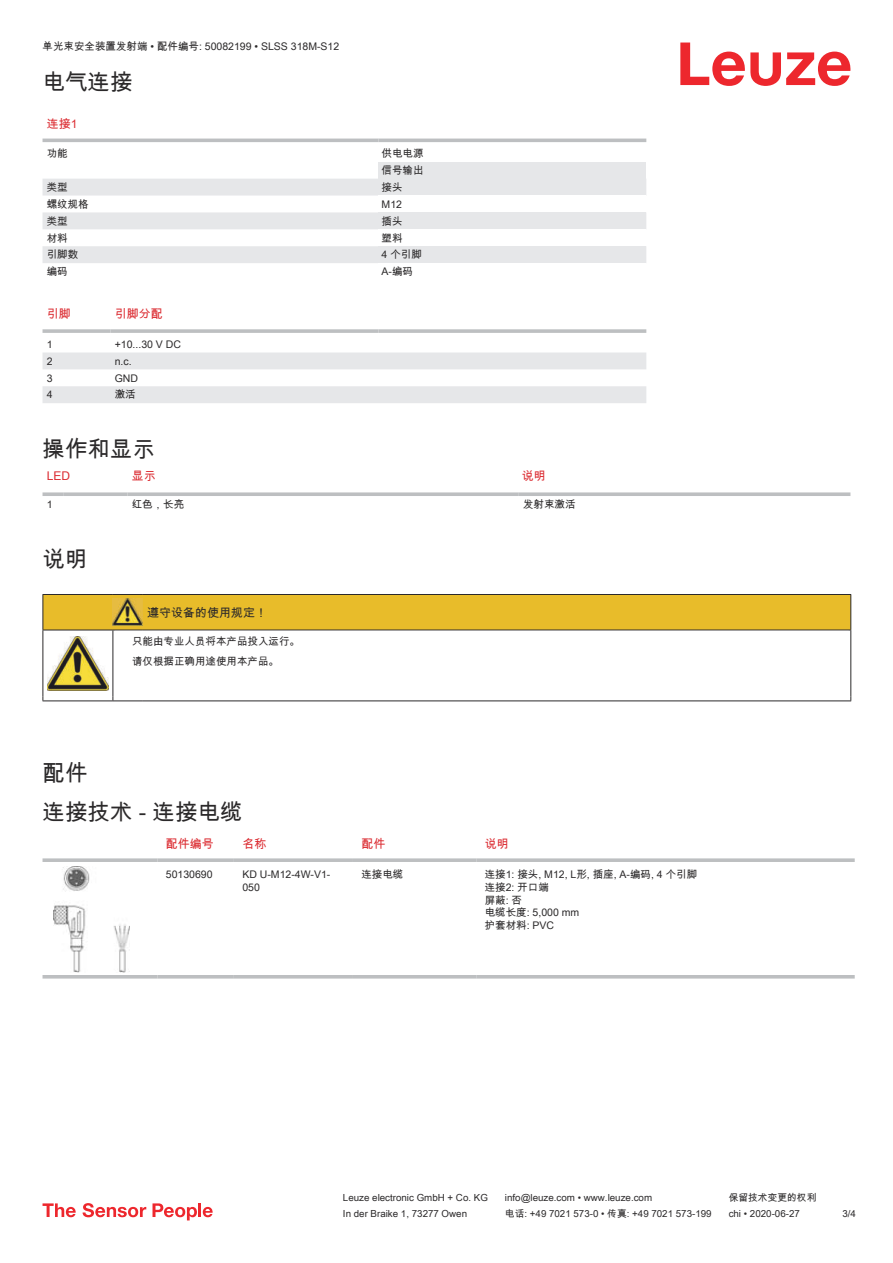
<style>
.page{position:relative;width:893px;height:1263px;background:#fff}
.page>*{position:absolute;margin:0;border:0;box-sizing:border-box;transform-origin:0 0}
.t1{font:22.5px/38.7px "Arial Unicode MS";color:#2b292a}
.t2{font:12px "Arial Unicode MS";color:#db2a30}
.t3{font:12px "Arial Unicode MS";color:#2b292a}
.t4{font:10.5px/12.6px "Arial Unicode MS";color:#2b292a}
.t5{font:9.75px "Arial Unicode MS";color:#2b292a}
</style>
<div class="page">
<svg style="left:680px;top:43px;width:170px;height:43px"></svg>
<svg style="left:43px;top:138px;width:603px;height:1px"></svg>
<svg style="left:43px;top:179px;width:335px;height:84px;fill:#e6e7e9"></svg>
<hr style="left:43px;top:139px;width:335px;height:3px;background:#bdbfc1">
<hr style="left:378px;top:139px;width:268px;height:3px;background:#bdbfc1">
<div style="left:378px;top:162px;width:268px;height:17px;background:#e6e7e9"></div>
<div style="left:378px;top:179px;width:268px;height:17px;background:#e6e7e9"></div>
<div style="left:378px;top:212px;width:268px;height:17px;background:#e6e7e9"></div>
<div style="left:378px;top:246px;width:268px;height:17px;background:#e6e7e9"></div>
<svg style="left:43px;top:352px;width:603px;height:51px"></svg>
<svg style="left:43px;top:329px;width:68px;height:4px"></svg>
<svg style="left:111px;top:329px;width:267px;height:4px"></svg>
<svg style="left:378px;top:329px;width:268px;height:4px"></svg>
<svg style="left:43px;top:492px;width:21px;height:4px"></svg>
<svg style="left:64px;top:492px;width:64px;height:4px"></svg>
<svg style="left:128px;top:492px;width:391px;height:4px;background:#c4c6c7"></svg>
<svg style="left:519px;top:492px;width:331px;height:4px"></svg>
<svg style="left:43px;top:909px;width:812px;height:70px"></svg>
<svg style="left:43px;top:858px;width:114px;height:4px"></svg>
<svg style="left:157px;top:858px;width:77px;height:4px"></svg>
<svg style="left:234px;top:858px;width:119px;height:4px"></svg>
<svg style="left:353px;top:858px;width:123px;height:4px"></svg>
<svg style="left:476px;top:858px;width:379px;height:4px;background:#c3c5c7"></svg>
<hr style="left:43px;top:975px;width:114px;height:3px;background:#bdbfc1">
<hr style="left:157px;top:975px;width:77px;height:3px;background:#bdbfc1">
<hr style="left:234px;top:975px;width:119px;height:3px;background:#bdbfc1">
<hr style="left:353px;top:975px;width:123px;height:3px;background:#bdbfc1">
<hr style="left:476px;top:975px;width:379px;height:3px;background:#bdbfc1">
<img style="left:54px;top:866px;width:75px;height:106px">
<svg style="left:43px;top:1203px;width:33px;height:14px"></svg>
<svg style="left:83px;top:1203px;width:63px;height:14px"></svg>
<svg style="left:153px;top:1203px;width:44px;height:17px"></svg>
<hr style="left:198px;top:1203px;width:3px;height:14px;background:#ed272d">
<svg style="left:203px;top:1207px;width:10px;height:10px"></svg>
<hr style="left:43px;top:630px;width:1px;height:66px;background:#2b292a">
<hr style="left:113px;top:630px;width:1px;height:66px;background:#2b292a">
<hr style="left:850px;top:630px;width:1px;height:66px;background:#2b292a">
<hr style="left:43px;top:700px;width:70px;height:1px;background:#2b292a">
<hr style="left:113px;top:700px;width:30px;height:1px;background:#2b292a">
<hr style="left:143px;top:700px;width:708px;height:1px;background:#2b292a">
<img style="left:47px;top:671px;width:61px;height:19px">
<svg style="left:43px;top:594px;width:808px;height:77px"></svg>
<p class="t4" style="left:43px;top:40px;width:298px">单光束安全装置发射端 • 配件编号: 50082199 • SLSS 318M-S12</p>
<h1 class="t1" style="left:43px;top:62px;width:91px">电气连接</h1>
<p class="t2" style="left:47px;top:115px;width:32px">连接1</p>
<p class="t4" style="left:47px;top:147px;width:22px">功能</p>
<p class="t4" style="left:382px;top:145px;width:43px;line-height:17px">供电电源信号输出</p>
<p class="t4" style="left:47px;top:181px;width:22px">类型</p>
<p class="t4" style="left:382px;top:181px;width:22px">接头</p>
<p class="t4" style="left:47px;top:197px;width:43px">螺纹规格</p>
<p class="t4" style="left:382px;top:197px;width:22px">M12</p>
<p class="t4" style="left:47px;top:214px;width:22px">类型</p>
<p class="t4" style="left:382px;top:214px;width:22px">插头</p>
<p class="t4" style="left:47px;top:231px;width:22px">材料</p>
<p class="t4" style="left:382px;top:231px;width:22px">塑料</p>
<p class="t4" style="left:47px;top:248px;width:33px">引脚数</p>
<p class="t4" style="left:382px;top:248px;width:42px">4 个引脚</p>
<p class="t4" style="left:47px;top:265px;width:22px">编码</p>
<p class="t4" style="left:382px;top:265px;width:33px">A-编码</p>
<p class="t2" style="left:47px;top:305px;width:25px">引脚</p>
<p class="t2" style="left:115px;top:305px;width:49px">引脚分配</p>
<p class="t4" style="left:47px;top:338px;width:7px">1</p>
<p class="t4" style="left:115px;top:338px;width:68px">+10...30 V DC</p>
<p class="t4" style="left:47px;top:354px;width:7px">2</p>
<p class="t4" style="left:115px;top:354px;width:18px">n.c.</p>
<p class="t4" style="left:47px;top:371px;width:7px">3</p>
<p class="t4" style="left:115px;top:371px;width:25px">GND</p>
<p class="t4" style="left:47px;top:388px;width:7px">4</p>
<p class="t4" style="left:115px;top:388px;width:22px">激活</p>
<h1 class="t1" style="left:43px;top:429px;width:114px">操作和显示</h1>
<p class="t2" style="left:47px;top:467px;width:25px">LED</p>
<p class="t2" style="left:132px;top:467px;width:25px">显示</p>
<p class="t2" style="left:522px;top:467px;width:25px">说明</p>
<p class="t4" style="left:47px;top:498px;width:7px">1</p>
<p class="t4" style="left:132px;top:498px;width:54px">红色，长亮</p>
<p class="t4" style="left:523px;top:498px;width:54px">发射束激活</p>
<h1 class="t1" style="left:43px;top:539px;width:46px">说明</h1>
<p class="t3" style="left:147px;top:604px;width:121px">遵守设备的使用规定！</p>
<p class="t4" style="left:132px;top:631px;width:169px;line-height:20.2px">只能由专业人员将本产品投入运行。请仅根据正确用途使用本产品。</p>
<h1 class="t1" style="left:43px;top:754px;width:202px">配件<br>连接技术 - 连接电缆</h1>
<p class="t2" style="left:166px;top:835px;width:49px">配件编号</p>
<p class="t2" style="left:242px;top:835px;width:25px">名称</p>
<p class="t2" style="left:361px;top:835px;width:25px">配件</p>
<p class="t2" style="left:485px;top:835px;width:25px">说明</p>
<p class="t4" style="left:166px;top:868px;width:48px">50130690</p>
<p class="t4" style="left:242px;top:868px;width:90px">KD U-M12-4W-V1-<br>050</p>
<p class="t4" style="left:361px;top:868px;width:43px">连接电缆</p>
<p class="t4" style="left:485px;top:868px;width:214px">连接1: 接头, M12, L形, 插座, A-编码, 4 个引脚连接2: 开口端<br>屏蔽: 否<br>电缆长度: 5,000 mm<br>护套材料: PVC</p>
<p class="t5" style="left:343px;top:1191px;width:146px">Leuze electronic GmbH + Co. KG</p>
<p class="t5" style="left:505px;top:1191px;width:149px">info@leuze.com • www.leuze.com</p>
<p class="t5" style="left:729px;top:1191px;width:89px">保留技术变更的权利</p>
<p class="t5" style="left:343px;top:1206px;width:126px">In der Braike 1, 73277 Owen</p>
<p class="t5" style="left:505px;top:1206px;width:208px">电话: +49 7021 573-0 • 传真: +49 7021 573-199</p>
<p class="t5" style="left:729px;top:1206px;width:73px">chi • 2020-06-27</p>
<p class="t5" style="left:842px;top:1206px;width:15px">3 /4</p>
</div>
